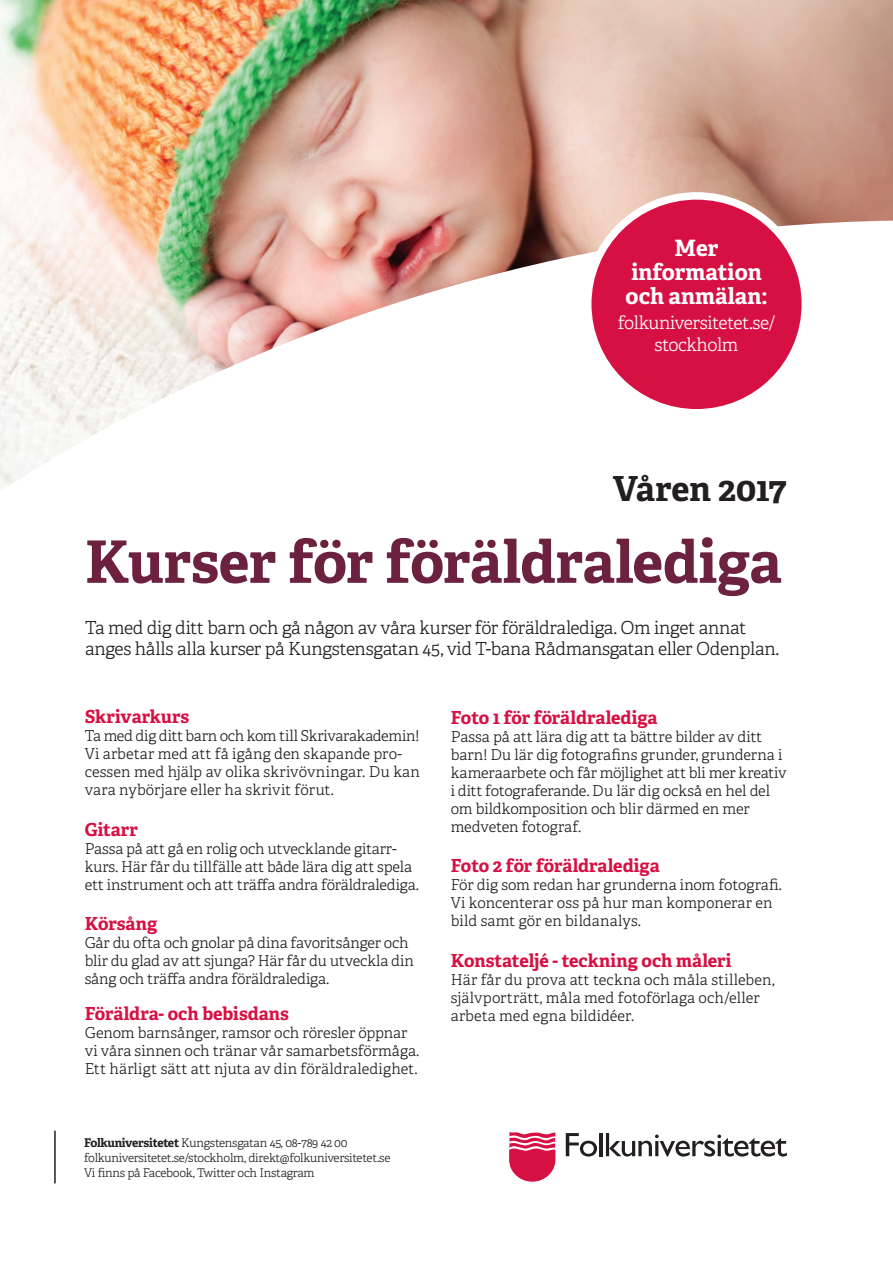
<style>
.page{position:relative;width:893px;height:1263px;background:#fff}
.page>*{position:absolute;margin:0;border:0;box-sizing:border-box;transform-origin:0 0}
.t1{font:700 58.5px "Adelle Basic";letter-spacing:-.01em;color:#6c213e}
.t2{font:700 34.5px "Adelle Basic";letter-spacing:-.005em;color:#231f20}
.t3{font:700 22.5px/24px "Adelle Basic";color:#fff;text-align:center}
.t4{font:300 18px/21px "Adelle Basic";letter-spacing:-.02em;color:#231f20}
.t5{font:700 18px "Adelle Basic";letter-spacing:-.005em;color:#d71043}
.t6{font:300 18px/21.6px "Adelle Basic";letter-spacing:-.02em;color:#fff;text-align:center}
.t7{font:300 15px/18px "Adelle Basic";letter-spacing:-.005em;color:#231f20}
.t8{font:300 12px/15px "Adelle Basic";letter-spacing:-.02em;color:#231f20}
.s1{font-weight:700}
</style>
<div class="page">
<img style="left:0;top:0;width:893px;height:486px">
<svg style="left:509px;top:1132px;width:46px;height:50px"></svg>
<svg style="left:566px;top:1133px;width:31px;height:23px"></svg>
<hr style="left:599px;top:1133px;width:4px;height:23px;background:#231f20">
<svg style="left:606px;top:1133px;width:181px;height:23px"></svg>
<div style="left:588px;top:196px;width:217px;height:217px;background:#d71043;border-radius:50%"></div>
<div style="left:584px;top:192px;width:225px;height:224px;border:8px solid #fff;border-radius:50%"></div>
<hr style="left:54px;top:1131px;width:2px;height:52px;background:#231f20">
<h3 class="t3" style="left:626px;top:236px;width:143px">Mer information och anmälan:</h3>
<p class="t6" style="left:618px;top:312px;width:159px">folkuniversitetet.se/ stockholm</p>
<h2 class="t2" style="left:613px;top:466px;width:175px">Våren 2017</h2>
<h1 class="t1" style="left:85px;top:525px;width:698px">Kurser för föräldralediga</h1>
<p class="t4" style="left:85px;top:617px;width:695px">Ta med dig ditt barn och gå någon av våra kurser för föräldralediga. Om inget annat anges hålls alla kurser på Kungstensgatan 45, vid T-bana Rådmansgatan eller Odenplan.</p>
<p class="t5" style="left:85px;top:705px;width:106px">Skrivarkurs</p>
<p class="t7" style="left:85px;top:727px;width:337px">Ta med dig ditt barn och kom till Skrivarakademin!<br>Vi arbetar med att få igång den skapande pro&shy;cessen med hjälp av olika skrivövningar. Du kan vara nybörjare eller ha skrivit förut.</p>
<p class="t5" style="left:85px;top:818px;width:55px">Gitarr</p>
<p class="t7" style="left:85px;top:839px;width:336px">Passa på att gå en rolig och utvecklande gitarr&shy;kurs. Här får du tillfälle att både lära dig att spela ett instrument och att träffa andra föräldralediga.</p>
<p class="t5" style="left:85px;top:912px;width:74px">Körsång</p>
<p class="t7" style="left:85px;top:934px;width:331px">Går du ofta och gnolar på dina favoritsånger och blir du glad av att sjunga? Här får du utveckla din sång och träffa andra föräldralediga.</p>
<p class="t5" style="left:85px;top:1002px;width:206px">Föräldra- och bebisdans</p>
<p class="t7" style="left:85px;top:1024px;width:336px">Genom barnsånger, ramsor och röresler öppnar vi våra sinnen och tränar vår samarbetsförmåga.<br>Ett härligt sätt att njuta av din föräldraledighet.</p>
<p class="t8" style="left:84px;top:1136px;width:308px"><span class="s1">Folkuniversitetet</span> Kungstensgatan 45, 08-789 42 00 folkuniversitetet.se/stockholm, direkt@folkuniversitetet.se<br>Vi finns på Facebook, Twitter och Instagram</p>
<p class="t5" style="left:451px;top:706px;width:208px">Foto 1 för föräldralediga</p>
<p class="t7" style="left:451px;top:727px;width:337px">Passa på att lära dig att ta bättre bilder av ditt barn! Du lär dig fotografins grunder, grunderna i kameraarbete och får möjlighet att bli mer kreativ i ditt fotograferande. Du lär dig också en hel del om bildkomposition och blir därmed en mer medveten fotograf.</p>
<p class="t5" style="left:451px;top:854px;width:210px">Foto 2 för föräldralediga</p>
<p class="t7" style="left:451px;top:876px;width:333px">För dig som redan har grunderna inom fotografi.<br>Vi koncenterar oss på hur man komponerar en bild samt gör en bildanalys.</p>
<p class="t5" style="left:451px;top:949px;width:282px">Konstateljé - teckning och måleri</p>
<p class="t7" style="left:451px;top:970px;width:325px">Här får du prova att teckna och måla stilleben, självporträtt, måla med fotoförlaga och/eller arbeta med egna bildidéer.</p>
</div>
